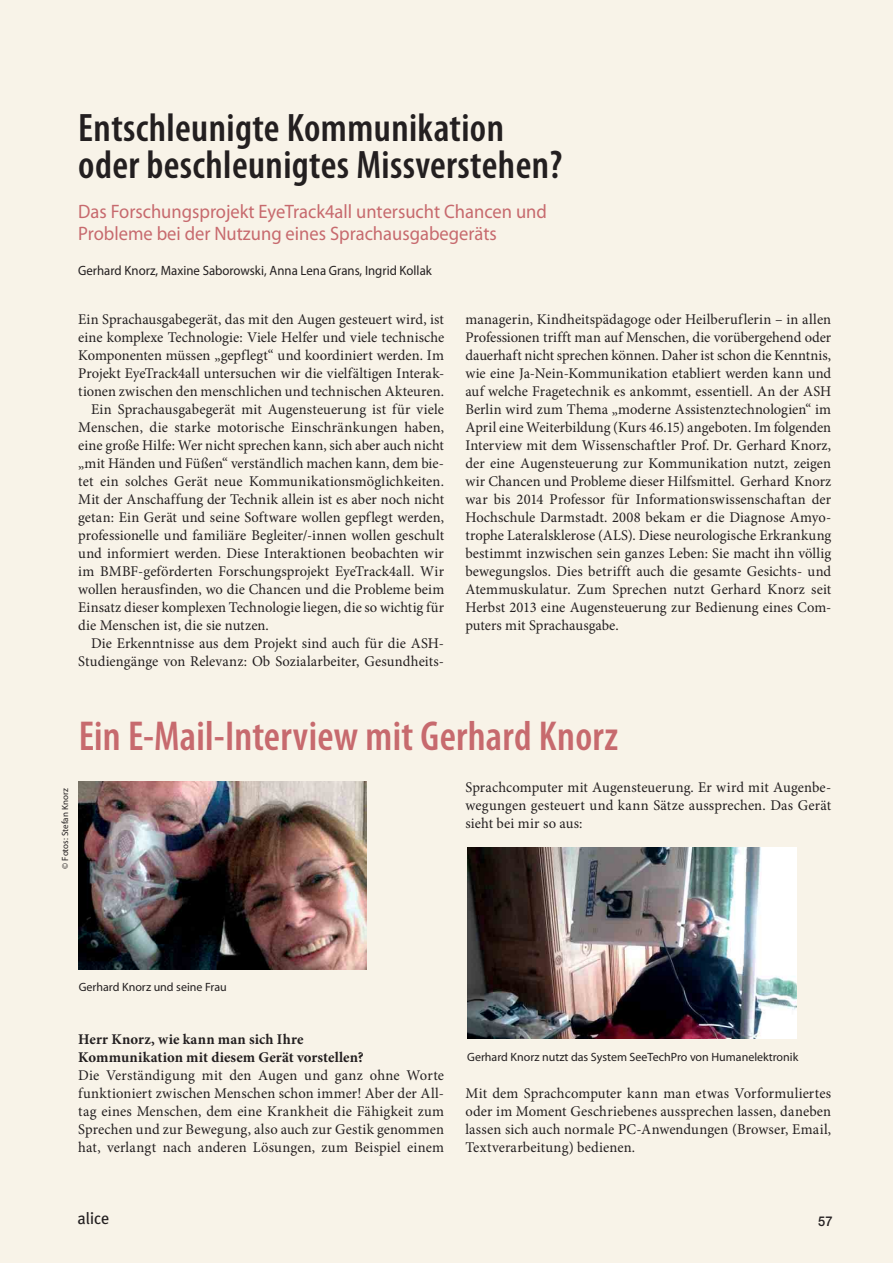
<style>
.page{position:relative;width:893px;height:1263px;background:#f8f3e8}
.page>*{position:absolute;margin:0;border:0;box-sizing:border-box;transform-origin:0 0}
.t1{font:600 condensed 42px "Myriad Pro";letter-spacing:.005em;color:#c76a6e}
.t2{font:600 condensed 39.9px/37.5px "Myriad Pro";letter-spacing:.01em;color:#231f20}
.t3{font:19.5px/22.5px "Myriad Pro";color:#c76a6e;scale:.95 1}
.t4{font:16.5px "Meta";color:#231f20}
.t5{font:14.85px/18px "Minion Pro";letter-spacing:.005em;color:#231f20;text-align:justify}
.t6{font:700 14.85px/18px "Minion Pro";letter-spacing:.005em;color:#231f20}
.t7{font:13.5px "Myriad Pro";color:#231f20;scale:.95 1}
.t8{font:500 13.5px "Helvetica Neue";color:#231f20;scale:.95 1}
.t9{font:12px "Myriad";color:#231f20}
.t10{font:9px "Myriad Pro";color:#231f20}
</style>
<div class="page">
<img style="left:79px;top:781px;width:287px;height:188px">
<img style="left:467px;top:848px;width:329px;height:191px">
<h2 class="t2" style="left:78px;top:112px;width:486px">Entschleunigte Kommunikation oder beschleunigtes Missverstehen?</h2>
<h3 class="t3" style="left:78px;top:202px;width:495px">Das Forschungsprojekt EyeTrack4all untersucht Chancen und<br>Probleme bei der Nutzung eines Sprachausgabegeräts</h3>
<p class="t7" style="left:78px;top:265px;width:374px">Gerhard Knorz, Maxine Saborowski, Anna Lena Grans, Ingrid Kollak</p>
<p class="t5" style="left:78px;top:312px;width:367px">Ein Sprachausgabegerät, das mit den Augen gesteuert wird, ist</p>
<p class="t5" style="left:78px;top:330px;width:367px">eine komplexe Technologie: Viele Helfer und viele technische</p>
<p class="t5" style="left:78px;top:348px;width:367px">Komponenten müssen „gepflegt“ und koordiniert werden. Im</p>
<p class="t5" style="left:78px;top:366px;width:367px">Projekt EyeTrack4all untersuchen wir die vielfältigen Interak-</p>
<p class="t5" style="left:78px;top:384px;width:367px">tionen zwischen den menschlichen und technischen Akteuren.</p>
<p class="t5" style="left:91px;top:402px;width:354px">Ein Sprachausgabegerät mit Augensteuerung ist für viele</p>
<p class="t5" style="left:78px;top:420px;width:367px">Menschen, die starke motorische Einschränkungen haben,</p>
<p class="t5" style="left:78px;top:438px;width:367px">eine große Hilfe: Wer nicht sprechen kann, sich aber auch nicht</p>
<p class="t5" style="left:78px;top:456px;width:367px">„mit Händen und Füßen“ verständlich machen kann, dem bie-</p>
<p class="t5" style="left:78px;top:474px;width:367px">tet ein solches Gerät neue Kommunikationsmöglichkeiten.</p>
<p class="t5" style="left:78px;top:492px;width:367px">Mit der Anschaffung der Technik allein ist es aber noch nicht</p>
<p class="t5" style="left:78px;top:510px;width:367px">getan: Ein Gerät und seine Software wollen gepflegt werden,</p>
<p class="t5" style="left:78px;top:528px;width:367px">professionelle und familiäre Begleiter/-innen wollen geschult</p>
<p class="t5" style="left:78px;top:546px;width:367px">und informiert werden. Diese Interaktionen beobachten wir</p>
<p class="t5" style="left:78px;top:564px;width:367px">im BMBF-geförderten Forschungsprojekt EyeTrack4all. Wir</p>
<p class="t5" style="left:78px;top:582px;width:367px">wollen herausfinden, wo die Chancen und die Probleme beim</p>
<p class="t5" style="left:78px;top:600px;width:367px">Einsatz dieser komplexen Technologie liegen, die so wichtig für</p>
<p class="t5" style="left:78px;top:618px;width:192px">die Menschen ist, die sie nutzen.</p>
<p class="t5" style="left:91px;top:636px;width:355px">Die Erkenntnisse aus dem Projekt sind auch für die ASH-</p>
<p class="t5" style="left:78px;top:654px;width:367px">Studiengänge von Relevanz: Ob Sozialarbeiter, Gesundheits-</p>
<p class="t5" style="left:465px;top:312px;width:367px">managerin, Kindheitspädagoge oder Heilberuflerin – in allen Professionen trifft man auf Menschen, die vorübergehend oder dauerhaft nicht sprechen können. Daher ist schon die Kenntnis, wie eine Ja-Nein-Kommunikation etabliert werden kann und auf welche Fragetechnik es ankommt, essentiell. An der ASH Berlin wird zum Thema „moderne Assistenztechnologien“ im April eine Weiterbildung (Kurs 46.15) angeboten. Im folgenden Interview mit dem Wissenschaftler Prof. Dr. Gerhard Knorz, der eine Augensteuerung zur Kommunikation nutzt, zeigen wir Chancen und Probleme dieser Hilfsmittel. Gerhard Knorz war bis 2014 Professor für Informationswissenschaftan der Hochschule Darmstadt. 2008 bekam er die Diagnose Amyo&shy;trophe Lateralsklerose (ALS). Diese neurologische Erkrankung bestimmt inzwischen sein ganzes Leben: Sie macht ihn völlig bewegungslos. Dies betrifft auch die gesamte Gesichts- und Atemmuskulatur. Zum Sprechen nutzt Gerhard Knorz seit Herbst 2013 eine Augensteuerung zur Bedienung eines Com&shy;puters mit Sprachausgabe.</p>
<p class="t10" style="left:62px;top:869px;width:82px;rotate:-90deg">© Fotos: Stefan Knorz</p>
<h1 class="t1" style="left:79px;top:720px;width:541px">Ein E-Mail-Interview mit Gerhard Knorz</h1>
<p class="t5" style="left:465px;top:780px;width:367px">Sprachcomputer mit Augensteuerung. Er wird mit Augenbe&shy;wegungen gesteuert und kann Sätze aussprechen. Das Gerät sieht bei mir so aus:</p>
<p class="t9" style="left:79px;top:982px;width:150px">Gerhard Knorz und seine Frau</p>
<p class="t6" style="left:78px;top:1032px;width:287px">Herr Knorz, wie kann man sich Ihre<br>Kommunikation mit diesem Gerät vorstellen?</p>
<p class="t5" style="left:78px;top:1068px;width:367px">Die Verständigung mit den Augen und ganz ohne Worte funktioniert zwischen Menschen schon immer! Aber der All&shy;tag eines Menschen, dem eine Krankheit die Fähigkeit zum Sprechen und zur Bewegung, also auch zur Gestik genommen hat, verlangt nach anderen Lösungen, zum Beispiel einem</p>
<p class="t9" style="left:467px;top:1052px;width:333px">Gerhard Knorz nutzt das System SeeTechPro von Humanelektronik</p>
<p class="t5" style="left:465px;top:1086px;width:367px">Mit dem Sprachcomputer kann man etwas Vorformuliertes oder im Moment Geschriebenes aussprechen lassen, daneben lassen sich auch normale PC-Anwendungen (Browser, Email, Textverarbeitung) bedienen.</p>
<p class="t4" style="left:78px;top:1210px;width:33px">alice</p>
<p class="t8" style="left:818px;top:1216px;width:17px">57</p>
</div>
